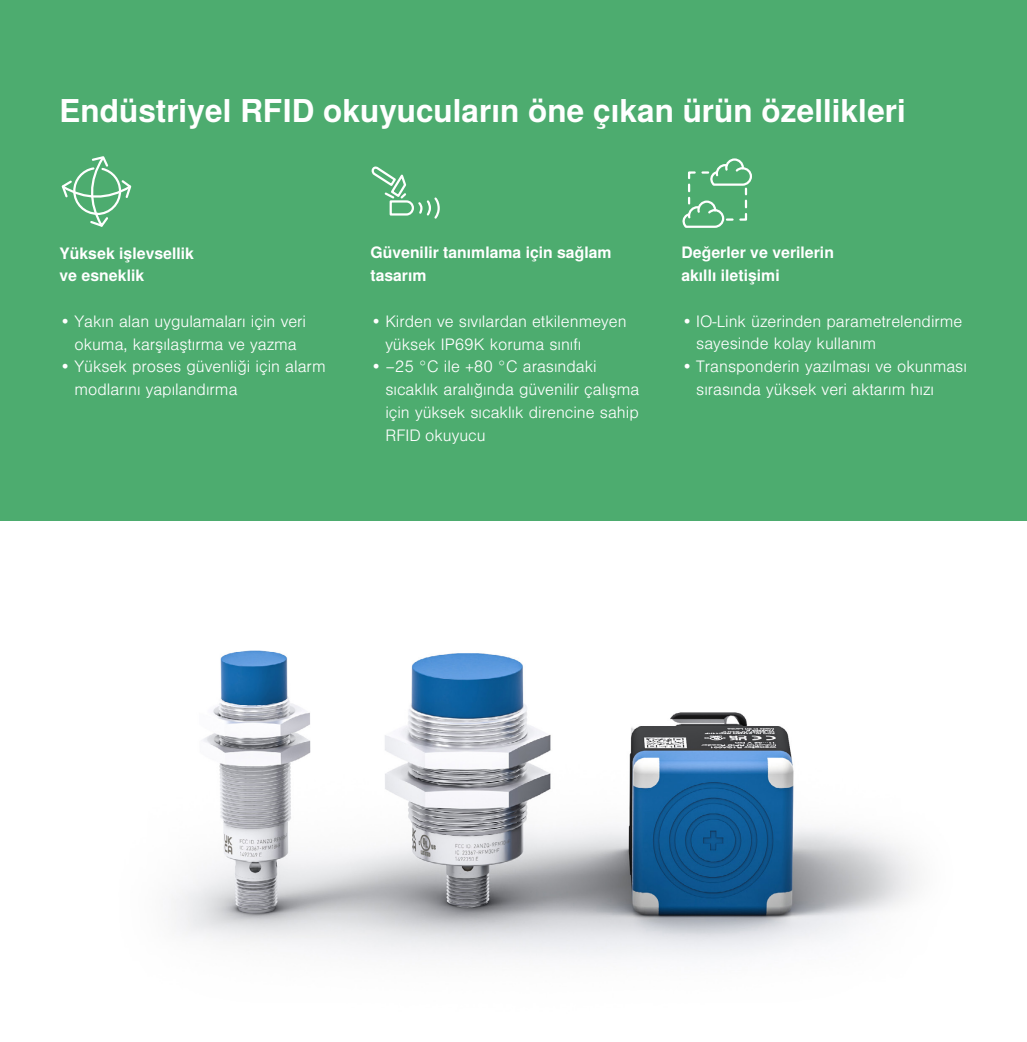
<style>
.page{position:relative;width:1027px;height:1042px;background:#fff}
.page>*{position:absolute;margin:0;border:0;box-sizing:border-box;transform-origin:0 0}
.t1{font:700 31.5px "Nimbus Sans Global";color:#fff}
.t2{font:300 15.75px/22.8px "Nimbus Sans Global";color:#fff}
.t3{font:700 15.75px/22.8px "Nimbus Sans Global";color:#fff}
</style>
<div class="page">
<div style="left:0;top:0;width:1027px;height:521px;background:#4dac6f"></div>
<img style="left:172px;top:650px;width:746px;height:307px">
<svg style="left:61px;top:156px;width:71px;height:71px"></svg>
<svg style="left:371px;top:166px;width:69px;height:53px"></svg>
<svg style="left:682px;top:158px;width:70px;height:70px"></svg>
<h1 class="t1" style="left:60px;top:93px;width:848px">Endüstriyel RFID okuyucuların öne çıkan ürün özellikleri</h1>
<p class="t3" style="left:60px;top:242px;width:136px">Yüksek işlevsellik ve esneklik</p>
<p class="t2" style="left:60px;top:310px;width:248px;text-align:center">• Yakın alan uygulamaları için veri okuma, karşılaştırma ve yazma</p>
<p class="t2" style="left:74px;top:355px;width:253px;text-indent:-15px">• Yüksek proses güvenliği için alarm modlarını yapılandırma</p>
<p class="t3" style="left:370px;top:242px;width:243px">Güvenilir tanımlama için sağlam tasarım</p>
<p class="t2" style="left:385px;top:310px;width:243px;text-indent:-15px">• Kirden ve sıvılardan etkilenmeyen yüksek IP69K koruma sınıfı</p>
<p class="t2" style="left:385px;top:355px;width:256px;text-indent:-15px">• –25 °C ile +80 °C arasındaki sıcaklık aralığında güvenilir çalışma için yüksek sıcaklık direncine sahip<br>RFID okuyucu</p>
<p class="t3" style="left:681px;top:242px;width:154px">Değerler ve verilerin akıllı iletişimi</p>
<p class="t2" style="left:696px;top:310px;width:268px;text-indent:-15px">• IO-Link üzerinden parametrelendirme sayesinde kolay kullanım</p>
<p class="t2" style="left:696px;top:355px;width:272px;text-indent:-15px">• Transponderin yazılması ve okunması sırasında yüksek veri aktarım hızı</p>
</div>
